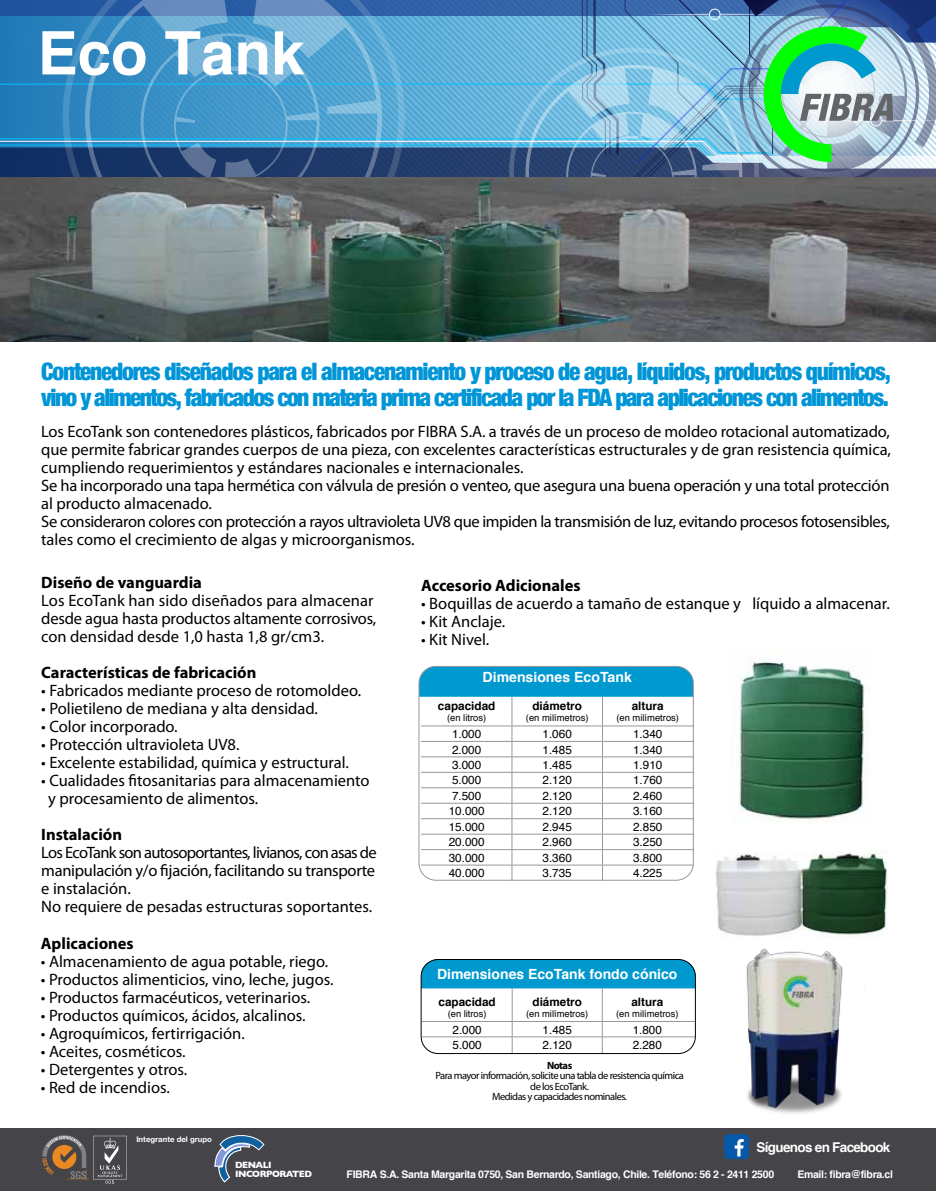
<style>
.page{position:relative;width:936px;height:1191px;background:#fff}
.page>*{position:absolute;margin:0;border:0;box-sizing:border-box;transform-origin:0 0}
.t1{font:700 60px "Helvetica";color:#fff}
.t2{font:900 condensed 24px/25.5px "Helvetica Neue";letter-spacing:-.065em;color:#0095d7}
.t3{font:16.5px/18px "Myriad Pro";letter-spacing:-.005em;color:#000}
.t4{font:700 16.5px "Myriad Pro";color:#000}
.t5{font:700 14.1px "Helvetica";color:#fff}
.t6{font:700 13.95px "Helvetica";color:#fff}
.t7{font:700 13.5px "Helvetica";letter-spacing:-.05em;color:#fff}
.t8{font:11.7px "Helvetica";color:#000}
.t9{font:700 11.7px "Helvetica";color:#000}
.t10{font:10.5px/10.5px "Myriad Pro";letter-spacing:-.05em;color:#000;text-align:center}
.t11{font:700 10.5px "Helvetica";letter-spacing:-.03em;color:#fff}
.t12{font:700 10.5px "Myriad Pro";letter-spacing:-.05em;color:#000}
.t13{font:9.45px "Helvetica";color:#000}
.t14{font:9.3px "Helvetica";color:#000}
.t15{font:700 9.3px/8.7px "Gill Sans";letter-spacing:-.055em;color:#fff}
.t16{font:700 7.8px "Helvetica Neue LT Std";color:#fff}
</style>
<div class="page">
<div style="left:421px;top:959px;width:274px;height:29px;background:#0099cf"></div>
<svg style="left:0;top:0;width:935px;height:177px;background:#5b9abd"></svg>
<hr style="left:512px;top:988px;width:1px;height:33px;background:#959798">
<hr style="left:602px;top:988px;width:1px;height:33px;background:#959798">
<hr style="left:422px;top:1021px;width:90px;height:1px;background:#959798">
<hr style="left:512px;top:1021px;width:90px;height:1px;background:#959798">
<hr style="left:602px;top:1021px;width:93px;height:1px;background:#959798">
<hr style="left:422px;top:1036px;width:90px;height:1px;background:#959798">
<hr style="left:512px;top:1036px;width:90px;height:1px;background:#959798">
<svg style="left:512px;top:1021px;width:1px;height:30px"></svg>
<hr style="left:602px;top:1036px;width:93px;height:1px;background:#959798">
<svg style="left:602px;top:1021px;width:1px;height:30px"></svg>
<svg style="left:420px;top:666px;width:273px;height:214px"></svg>
<img style="left:739px;top:659px;width:131px;height:162px">
<img style="left:714px;top:851px;width:173px;height:85px">
<div style="left:418px;top:666px;width:275px;height:214px;border:1px solid #959798;border-radius:17px"></div>
<div style="left:421px;top:959px;width:274px;height:94px;border:1px solid #000;border-radius:17px"></div>
<img style="left:746px;top:948px;width:97px;height:166px">
<img style="left:0;top:177px;width:935px;height:164px">
<div style="left:0;top:1128px;width:935px;height:63px;background:#444449"></div>
<svg style="left:214px;top:1135px;width:51px;height:48px"></svg>
<svg style="left:724px;top:1134px;width:24px;height:25px"></svg>
<svg style="left:42px;top:1135px;width:85px;height:48px"></svg>
<h1 class="t1" style="left:38px;top:5px;width:268px">Eco Tank</h1>
<h2 class="t2" style="left:41px;top:357px;width:851px">Contenedores diseñados para el almacenamiento y proceso de agua, líquidos, productos químicos, vino y alimentos, fabricados con materia prima certificada por la FDA para aplicaciones con alimentos.</h2>
<p class="t3" style="left:41px;top:422px;width:851px">Los EcoTank son contenedores plásticos, fabricados por FIBRA S.A. a través de un proceso de moldeo rotacional automatizado, que permite fabricar grandes cuerpos de una pieza, con excelentes características estructurales y de gran resistencia química, cumpliendo requerimientos y estándares nacionales e internacionales.<br>Se ha incorporado una tapa hermética con válvula de presión o venteo, que asegura una buena operación y una total protección al producto almacenado.<br>Se consideraron colores con protección a rayos ultravioleta UV8 que impiden la transmisión de luz, evitando procesos fotosensibles, tales como el crecimiento de algas y microorganismos.</p>
<p class="t4" style="left:41px;top:571px;width:162px">Diseño de vanguardia</p>
<p class="t3" style="left:41px;top:591px;width:336px">Los EcoTank han sido diseñados para almacenar desde agua hasta productos altamente corrosivos, con densidad desde 1,0 hasta 1,8 gr/cm3.</p>
<p class="t4" style="left:41px;top:661px;width:217px">Características de fabricación</p>
<p class="t3" style="left:41px;top:681px;width:321px">• Fabricados mediante proceso de rotomoldeo.</p>
<p class="t3" style="left:41px;top:699px;width:278px">• Polietileno de mediana y alta densidad.</p>
<p class="t3" style="left:41px;top:717px;width:138px">• Color incorporado.</p>
<p class="t3" style="left:41px;top:735px;width:200px">• Protección ultravioleta UV8.</p>
<p class="t3" style="left:41px;top:753px;width:309px">• Excelente estabilidad, química y estructural.</p>
<p class="t3" style="left:48px;top:771px;width:323px;text-indent:-7px">• Cualidades fitosanitarias para almacenamiento y procesamiento de alimentos.</p>
<p class="t4" style="left:41px;top:823px;width:82px">Instalación</p>
<p class="t3" style="left:41px;top:843px;width:337px">Los EcoTank son autosoportantes, livianos, con asas de manipulación y/o fijación, facilitando su transporte e instalación.<br>No requiere de pesadas estructuras soportantes.</p>
<p class="t4" style="left:41px;top:932px;width:94px">Aplicaciones</p>
<p class="t3" style="left:41px;top:952px;width:289px">• Almacenamiento de agua potable, riego.</p>
<p class="t3" style="left:41px;top:970px;width:294px">• Productos alimenticios, vino, leche, jugos.</p>
<p class="t3" style="left:41px;top:988px;width:271px">• Productos farmacéuticos, veterinarios.</p>
<p class="t3" style="left:41px;top:1006px;width:266px">• Productos químicos, ácidos, alcalinos.</p>
<p class="t3" style="left:41px;top:1024px;width:205px">• Agroquímicos, fertirrigación.</p>
<p class="t3" style="left:41px;top:1042px;width:146px">• Aceites, cosméticos.</p>
<p class="t3" style="left:41px;top:1060px;width:148px">• Detergentes y otros.</p>
<p class="t3" style="left:41px;top:1078px;width:130px">• Red de incendios.</p>
<p class="t16" style="left:136px;top:1134px;width:77px">Integrante del grupo</p>
<p class="t4" style="left:421px;top:574px;width:161px">Accesorio Adicionales</p>
<p class="t3" style="left:421px;top:594px;width:470px">• Boquillas de acuerdo a tamaño de estanque y líquido a almacenar.</p>
<p class="t3" style="left:421px;top:612px;width:86px">• Kit Anclaje.</p>
<p class="t3" style="left:421px;top:630px;width:70px">• Kit Nivel.</p>
<p class="t5" style="left:482px;top:666px;width:151px">Dimensiones EcoTank</p>
<p class="t9" style="left:438px;top:696px;width:59px">capacidad</p>
<p class="t13" style="left:447px;top:710px;width:41px">(en litros)</p>
<p class="t9" style="left:532px;top:696px;width:51px">diámetro</p>
<p class="t13" style="left:526px;top:710px;width:64px">(en milímetros)</p>
<p class="t9" style="left:631px;top:696px;width:33px">altura</p>
<p class="t13" style="left:616px;top:710px;width:64px">(en milímetros)</p>
<p class="t8" style="left:452px;top:725px;width:31px">1.000</p>
<p class="t8" style="left:542px;top:725px;width:31px">1.060</p>
<p class="t8" style="left:633px;top:725px;width:31px">1.340</p>
<p class="t8" style="left:452px;top:740px;width:31px">2.000</p>
<p class="t8" style="left:542px;top:740px;width:31px">1.485</p>
<p class="t8" style="left:633px;top:740px;width:31px">1.340</p>
<p class="t8" style="left:452px;top:756px;width:31px">3.000</p>
<p class="t8" style="left:542px;top:756px;width:31px">1.485</p>
<p class="t8" style="left:633px;top:756px;width:31px">1.910</p>
<p class="t8" style="left:452px;top:771px;width:31px">5.000</p>
<p class="t8" style="left:542px;top:771px;width:31px">2.120</p>
<p class="t8" style="left:633px;top:771px;width:31px">1.760</p>
<p class="t8" style="left:452px;top:786px;width:31px">7.500</p>
<p class="t8" style="left:542px;top:786px;width:31px">2.120</p>
<p class="t8" style="left:633px;top:786px;width:31px">2.460</p>
<p class="t8" style="left:448px;top:802px;width:37px">10.000</p>
<p class="t8" style="left:542px;top:802px;width:31px">2.120</p>
<p class="t8" style="left:633px;top:802px;width:31px">3.160</p>
<p class="t8" style="left:448px;top:817px;width:37px">15.000</p>
<p class="t8" style="left:542px;top:817px;width:31px">2.945</p>
<p class="t8" style="left:633px;top:817px;width:31px">2.850</p>
<p class="t8" style="left:448px;top:833px;width:37px">20.000</p>
<p class="t8" style="left:542px;top:833px;width:31px">2.960</p>
<p class="t8" style="left:633px;top:833px;width:31px">3.250</p>
<p class="t8" style="left:448px;top:848px;width:37px">30.000</p>
<p class="t8" style="left:542px;top:848px;width:31px">3.360</p>
<p class="t8" style="left:633px;top:848px;width:31px">3.800</p>
<p class="t8" style="left:448px;top:864px;width:37px">40.000</p>
<p class="t8" style="left:542px;top:864px;width:31px">3.735</p>
<p class="t8" style="left:633px;top:864px;width:31px">4.225</p>
<p class="t6" style="left:437px;top:963px;width:242px">Dimensiones EcoTank fondo cónico</p>
<p class="t9" style="left:438px;top:992px;width:59px">capacidad</p>
<p class="t14" style="left:447px;top:1006px;width:40px">(en litros)</p>
<p class="t9" style="left:532px;top:992px;width:51px">diámetro</p>
<p class="t14" style="left:526px;top:1006px;width:64px">(en milímetros)</p>
<p class="t9" style="left:631px;top:992px;width:33px">altura</p>
<p class="t14" style="left:616px;top:1006px;width:64px">(en milímetros)</p>
<p class="t8" style="left:452px;top:1020px;width:31px">2.000</p>
<p class="t8" style="left:542px;top:1020px;width:31px">1.485</p>
<p class="t8" style="left:632px;top:1020px;width:31px">1.800</p>
<p class="t8" style="left:452px;top:1035px;width:31px">5.000</p>
<p class="t8" style="left:542px;top:1035px;width:31px">2.120</p>
<p class="t8" style="left:632px;top:1035px;width:31px">2.280</p>
<p class="t12" style="left:547px;top:1058px;width:27px">Notas</p>
<p class="t10" style="left:435px;top:1070px;width:250px">Para mayor información, solicite una tabla de resistencia química de los EcoTank.<br>Medidas y capacidades nominales.</p>
<p class="t7" style="left:756px;top:1135px;width:135px">Síguenos en Facebook</p>
<p class="t15" style="left:235px;top:1160px;width:78px">DENALI<br>INCORPORATED</p>
<p class="t11" style="left:346px;top:1165px;width:429px">FIBRA S.A. Santa Margarita 0750, San Bernardo, Santiago, Chile. Teléfono: 56 2 - 2411 2500</p>
<p class="t11" style="left:797px;top:1165px;width:97px">Email: fibra@fibra.cl</p>
</div>
